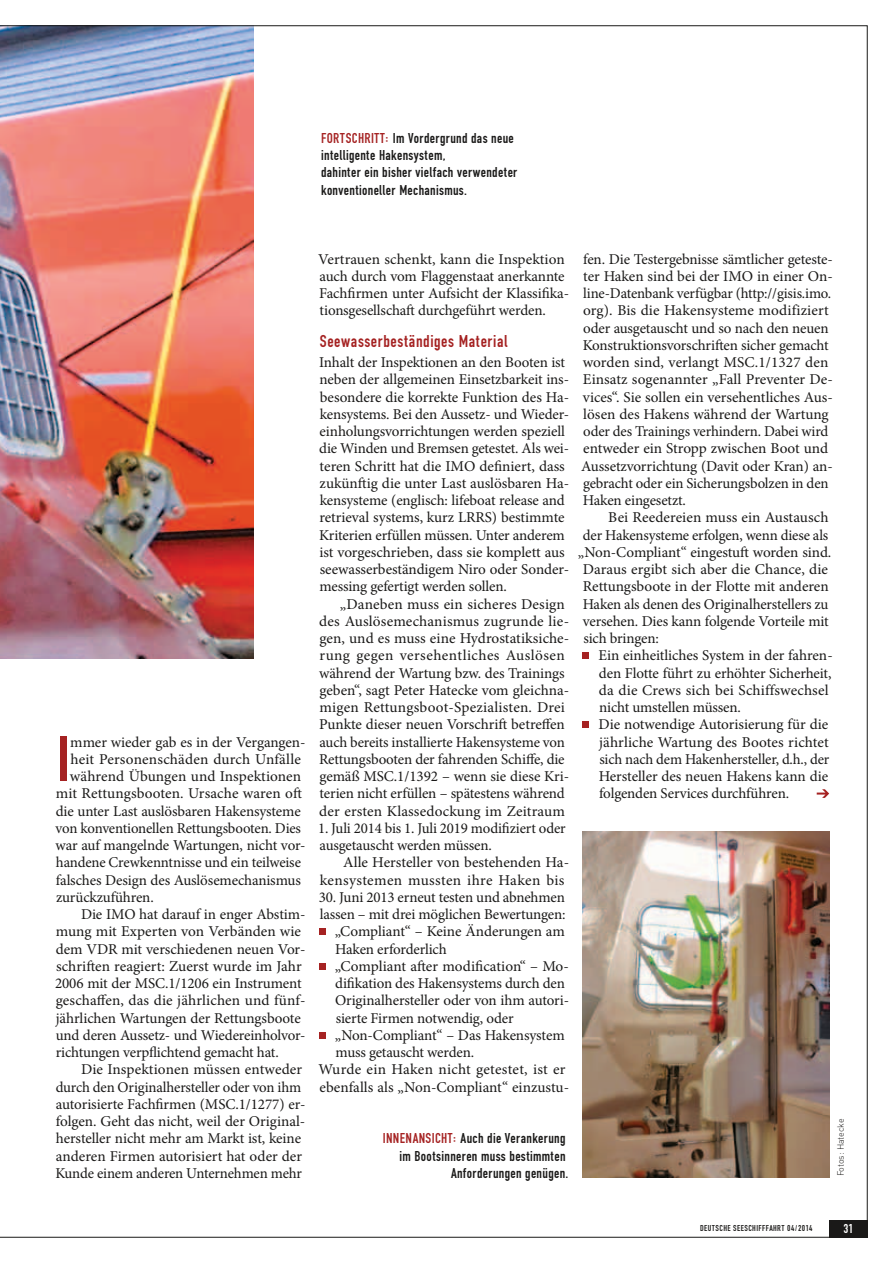
<style>
.page{position:relative;width:893px;height:1263px;background:#fff}
.page>*{position:absolute;margin:0;border:0;box-sizing:border-box;transform-origin:0 0}
.t1{font:66.75px "Fette Eng D";color:#a52222}
.t2{font:18px "Fette Eng D";letter-spacing:.03em;color:#a52222}
.t3{font:15px/17.2px "Minion Pro";letter-spacing:-.01em;color:#1a1918}
.t4{font:15px/17.2px "Fette Eng D";letter-spacing:.02em;color:#1a1918}
.t5{font:15px/17.2px "Minion Pro";letter-spacing:.01em;color:#1a1918}
.t6{font:15px "Minion Pro";letter-spacing:.015em;color:#1a1918}
.t7{font:13.5px "Fette Eng D";color:#fff}
.t8{font:9px "Fette Eng D";letter-spacing:.04em;color:#1a1918}
.t9{font:300 9px "DIN Pro";letter-spacing:-.01em;color:#1a1918}
.s1{color:#a52222}
</style>
<div class="page">
<img style="left:0;top:26px;width:867px;height:1211px">
<p class="t4" style="left:321px;top:129px;width:198px"><span class="s1">FORTSCHRITT:</span> Im Vordergrund das neue intelligente Hakensystem,<br>dahinter ein bisher vielfach verwendeter konventioneller Mechanismus.</p>
<h1 class="t1" style="left:57px;top:723px;width:15px">I</h1>
<p class="t3" style="left:70px;top:733px;width:237px">mmer wieder gab es in der Vergangen-</p>
<p class="t6" style="left:70px;top:749px;width:232px">heit Personenschäden durch Unfälle</p>
<p class="t3" style="left:70px;top:768px;width:233px">während Übungen und Inspektionen</p>
<p class="t3" style="left:56px;top:785px;width:248px">mit Rettungsbooten. Ursache waren oft</p>
<p class="t3" style="left:56px;top:802px;width:247px">die unter Last auslösbaren Hakensysteme</p>
<p class="t3" style="left:56px;top:819px;width:247px">von konventionellen Rettungsbooten. Dies</p>
<p class="t3" style="left:55px;top:837px;width:251px">war auf mangelnde Wartungen, nicht vor-</p>
<p class="t3" style="left:56px;top:854px;width:247px">handene Crewkenntnisse und ein teilweise</p>
<p class="t3" style="left:56px;top:871px;width:247px">falsches Design des Auslösemechanismus</p>
<p class="t3" style="left:56px;top:888px;width:99px">zurückzuführen.</p>
<p class="t3" style="left:81px;top:906px;width:226px">Die IMO hat darauf in enger Abstim-</p>
<p class="t3" style="left:56px;top:923px;width:247px">mung mit Experten von Verbänden wie</p>
<p class="t3" style="left:56px;top:940px;width:251px">dem VDR mit verschiedenen neuen Vor-</p>
<p class="t3" style="left:56px;top:957px;width:247px">schriften reagiert: Zuerst wurde im Jahr</p>
<p class="t3" style="left:55px;top:975px;width:248px">2006 mit der MSC.1/1206 ein Instrument</p>
<p class="t5" style="left:56px;top:992px;width:251px">geschaffen, das die jährlichen und fünf-</p>
<p class="t3" style="left:56px;top:1009px;width:247px">jährlichen Wartungen der Rettungsboote</p>
<p class="t3" style="left:56px;top:1026px;width:251px">und deren Aussetz- und Wiedereinholvor-</p>
<p class="t3" style="left:56px;top:1044px;width:225px">richtungen verpflichtend gemacht hat.</p>
<p class="t3" style="left:81px;top:1061px;width:223px">Die Inspektionen müssen entweder</p>
<p class="t3" style="left:56px;top:1078px;width:247px">durch den Originalhersteller oder von ihm</p>
<p class="t3" style="left:56px;top:1095px;width:251px">autorisierte Fachfirmen (MSC.1/1277) er-</p>
<p class="t3" style="left:56px;top:1113px;width:251px">folgen. Geht das nicht, weil der Original-</p>
<p class="t3" style="left:56px;top:1130px;width:247px">hersteller nicht mehr am Markt ist, keine</p>
<p class="t3" style="left:56px;top:1147px;width:248px">anderen Firmen autorisiert hat oder der</p>
<p class="t3" style="left:55px;top:1164px;width:248px">Kunde einem anderen Unternehmen mehr</p>
<p class="t3" style="left:318px;top:250px;width:253px">Vertrauen schenkt, kann die Inspektion auch durch vom Flaggenstaat anerkannte Fachfirmen unter Aufsicht der Klassifika&shy;tionsgesellschaft durchgeführt werden.</p>
<p class="t2" style="left:320px;top:331px;width:189px">Seewasserbeständiges Material</p>
<p class="t3" style="left:319px;top:354px;width:252px">Inhalt der Inspektionen an den Booten ist neben der allgemeinen Einsetzbarkeit ins&shy;besondere die korrekte Funktion des Ha&shy;kensystems. Bei den Aussetz- und Wieder&shy;einholungsvorrichtungen werden speziell die Winden und Bremsen getestet. Als wei&shy;teren Schritt hat die IMO definiert, dass zukünftig die unter Last auslösbaren Ha&shy;kensysteme (englisch: lifeboat release and retrieval systems, kurz LRRS) bestimmte Kriterien erfüllen müssen. Unter anderem ist vorgeschrieben, dass sie komplett aus seewasserbeständigem Niro oder Sonder&shy;messing gefertigt werden sollen.</p>
<p class="t3" style="left:319px;top:595px;width:252px;text-indent:21px">„Daneben muss ein sicheres Design des Auslösemechanismus zugrunde lie&shy;gen, und es muss eine Hydrostatiksiche&shy;rung gegen versehentliches Auslösen während der Wartung bzw. des Trainings geben“, sagt Peter Hatecke vom gleichna&shy;migen Rettungsboot-Spezialisten. Drei Punkte dieser neuen Vorschrift betreffen auch bereits installierte Hakensysteme von Rettungsbooten der fahrenden Schiffe, die gemäß MSC.1/1392 – wenn sie diese Kri&shy;terien nicht erfüllen – spätestens während der ersten Klassedockung im Zeitraum</p>
<p class="t3" style="left:318px;top:819px;width:249px">1. Juli 2014 bis 1. Juli 2019 modifiziert oder ausgetauscht werden müssen.</p>
<p class="t5" style="left:320px;top:854px;width:251px;text-indent:23px">Alle Hersteller von bestehenden Ha&shy;kensystemen mussten ihre Haken bis</p>
<p class="t3" style="left:319px;top:888px;width:248px">30. Juni 2013 erneut testen und abnehmen</p>
<p class="t3" style="left:320px;top:906px;width:247px">lassen – mit drei möglichen Bewertungen:</p>
<p class="t3" style="left:335px;top:923px;width:231px">„Compliant“ – Keine Änderungen am</p>
<p class="t3" style="left:335px;top:940px;width:113px">Haken erforderlich</p>
<p class="t3" style="left:335px;top:957px;width:236px">„Compliant after modification“ – Mo-</p>
<p class="t3" style="left:335px;top:975px;width:231px">difikation des Hakensystems durch den</p>
<p class="t3" style="left:335px;top:992px;width:236px">Originalhersteller oder von ihm autori-</p>
<p class="t3" style="left:336px;top:1009px;width:179px">sierte Firmen notwendig, oder</p>
<p class="t3" style="left:335px;top:1026px;width:231px">„Non-Compliant“ – Das Hakensystem</p>
<p class="t3" style="left:335px;top:1044px;width:140px">muss getauscht werden.</p>
<p class="t6" style="left:319px;top:1059px;width:249px">Wurde ein Haken nicht getestet, ist er</p>
<p class="t3" style="left:320px;top:1078px;width:251px">ebenfalls als „Non-Compliant“ einzustu-</p>
<p class="t4" style="left:383px;top:1130px;width:187px;text-align:right"><span class="s1">INNENANSICHT:</span> Auch die Verankerung im Bootsinneren muss bestimmten<br>Anforderungen genügen.</p>
<p class="t3" style="left:581px;top:250px;width:253px">fen. Die Testergebnisse sämtlicher geteste&shy;ter Haken sind bei der IMO in einer On&shy;line-Datenbank verfügbar (http://gisis.imo. org). Bis die Hakensysteme modifiziert oder ausgetauscht und so nach den neuen Konstruktionsvorschriften sicher gemacht worden sind, verlangt MSC.1/1327 den Einsatz sogenannter „Fall Preventer De&shy;vices“. Sie sollen ein versehentliches Aus&shy;lösen des Hakens während der Wartung oder des Trainings verhindern. Dabei wird entweder ein Stropp zwischen Boot und Aussetzvorrichtung (Davit oder Kran) an&shy;gebracht oder ein Sicherungsbolzen in den Haken eingesetzt.</p>
<p class="t3" style="left:608px;top:509px;width:222px">Bei Reedereien muss ein Austausch</p>
<p class="t3" style="left:583px;top:526px;width:247px">der Hakensysteme erfolgen, wenn diese als</p>
<p class="t3" style="left:578px;top:543px;width:255px">„Non-Compliant“ eingestuft worden sind.</p>
<p class="t3" style="left:583px;top:561px;width:247px">Daraus ergibt sich aber die Chance, die</p>
<p class="t3" style="left:583px;top:578px;width:247px">Rettungsboote in der Flotte mit anderen</p>
<p class="t3" style="left:583px;top:595px;width:247px">Haken als denen des Originalherstellers zu</p>
<p class="t3" style="left:583px;top:612px;width:247px">versehen. Dies kann folgende Vorteile mit</p>
<p class="t3" style="left:583px;top:630px;width:77px">sich bringen:</p>
<p class="t3" style="left:599px;top:647px;width:236px">Ein einheitliches System in der fahren-</p>
<p class="t3" style="left:599px;top:664px;width:234px">den Flotte führt zu erhöhter Sicherheit,</p>
<p class="t5" style="left:599px;top:681px;width:231px">da die Crews sich bei Schiffswechsel</p>
<p class="t3" style="left:599px;top:699px;width:143px">nicht umstellen müssen.</p>
<p class="t3" style="left:599px;top:716px;width:231px">Die notwendige Autorisierung für die</p>
<p class="t3" style="left:599px;top:733px;width:231px">jährliche Wartung des Bootes richtet</p>
<p class="t3" style="left:599px;top:750px;width:231px">sich nach dem Hakenhersteller, d.h., der</p>
<p class="t3" style="left:599px;top:768px;width:231px">Hersteller des neuen Hakens kann die</p>
<p class="t3" style="left:599px;top:785px;width:192px">folgenden Services durchführen.</p>
<p class="t9" style="left:834px;top:1176px;width:59px;rotate:-90deg">Fotos: Hatecke</p>
<p class="t8" style="left:700px;top:1223px;width:114px">DEUTSCHE SEESCHIFFFAHRT 04/2014</p>
<p class="t7" style="left:844px;top:1221px;width:11px">31</p>
</div>
